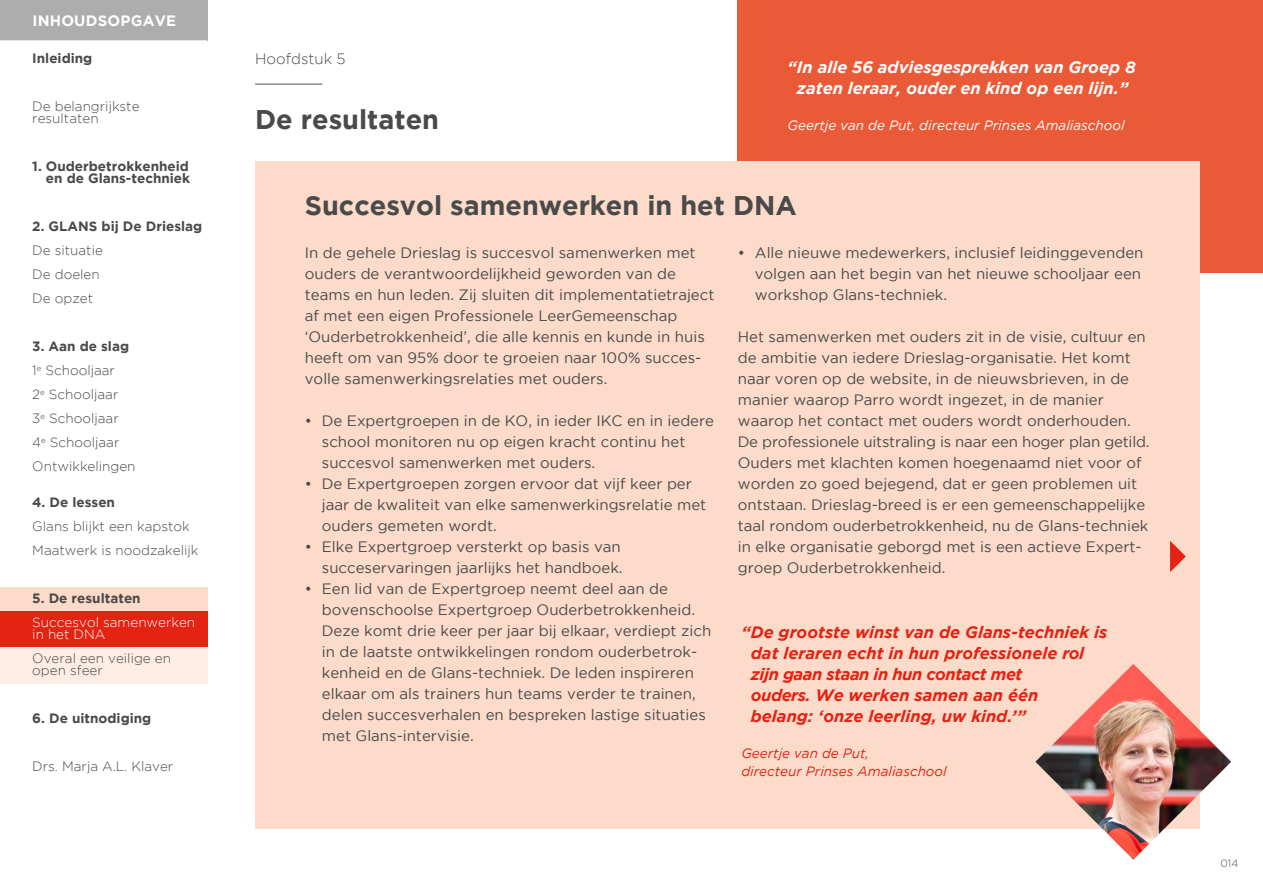
<style>
.page{position:relative;width:1263px;height:893px;background:#fff}
.page>*{position:absolute;margin:0;border:0;box-sizing:border-box;transform-origin:0 0}
.t1{font:700 27px "Gotham";color:#4a4a49}
.t2{font:italic 700 16.5px/21px "Gotham";color:#e42313}
.t3{font:italic 700 16.5px/21px "Gotham";color:#fff;text-align:center}
.t4{font:15px/21px "Gotham";color:#4a4a49}
.t5{font:700 15px "Gotham";letter-spacing:.015em;color:#fff}
.t6{font:300 15px "Gotham";color:#4a4a49}
.t7{font:300 13.5px/24px "Gotham";color:#4a4a49}
.t8{font:700 13.5px/12px "Gotham";color:#4a4a49;text-align:right}
.t9{font:italic 13.5px "Gotham";color:#fff}
.t10{font:italic 13.5px/18px "Gotham";color:#e42313}
.t11{font:300 13.5px/12px "Gotham";color:#fff}
.t12{font:300 10.5px "Gotham";color:#4a4a49}
.s1{font-weight:700}
</style>
<div class="page">
<div style="left:738px;top:0;width:525px;height:272px;background:#eb5a37"></div>
<div style="left:255px;top:162px;width:944px;height:667px;background:#fcdbcb"></div>
<hr style="left:255px;top:84px;width:67px;height:1px;background:#4a4a49">
<svg style="left:1170px;top:541px;width:16px;height:31px"></svg>
<img style="left:1035px;top:664px;width:196px;height:196px">
<div style="left:0;top:0;width:207px;height:40px;background:#adadad"></div>
<svg style="left:0;top:40px;width:207px;height:1px"></svg>
<div style="left:0;top:588px;width:207px;height:24px;background:#fcdbcb"></div>
<div style="left:0;top:612px;width:207px;height:36px;background:#e42313"></div>
<div style="left:0;top:648px;width:207px;height:36px;background:#feede5"></div>
<p class="t5" style="left:32px;top:12px;width:145px">INHOUDSOPGAVE</p>
<p class="t8" style="left:32px;top:52px;width:62px">Inleiding</p>
<p class="t7" style="left:32px;top:100px;width:109px;line-height:12px">De belangrijkste resultaten</p>
<p class="t8" style="left:32px;top:160px;width:159px">1. Ouderbetrokkenheid en de Glans-techniek</p>
<p class="t8" style="left:32px;top:220px;width:171px">2. GLANS bij De Drieslag</p>
<p class="t7" style="left:32px;top:238px;width:72px">De situatie<br>De doelen<br>De opzet</p>
<p class="t7" style="left:32px;top:334px;width:105px"><span class="s1">3. Aan de slag<br></span>1<sup>e</sup> Schooljaar<br>2<sup>e</sup> Schooljaar<br>3<sup>e</sup> Schooljaar<br>4<sup>e</sup> Schooljaar<br>Ontwikkelingen</p>
<p class="t8" style="left:32px;top:496px;width:84px">4. De lessen</p>
<p class="t7" style="left:32px;top:514px;width:168px">Glans blijkt een kapstok<br>Maatwerk is noodzakelijk</p>
<p class="t8" style="left:32px;top:592px;width:110px">5. De resultaten</p>
<p class="t11" style="left:32px;top:616px;width:164px">Succesvol samenwerken in het DNA</p>
<p class="t7" style="left:32px;top:652px;width:140px;line-height:12px">Overal een veilige en open sfeer</p>
<p class="t8" style="left:32px;top:712px;width:121px">6. De uitnodiging</p>
<p class="t7" style="left:32px;top:754px;width:143px">Drs. Marja A.L. Klaver</p>
<p class="t6" style="left:255px;top:51px;width:92px">Hoofdstuk 5</p>
<h1 class="t1" style="left:255px;top:104px;width:185px">De resultaten</h1>
<p class="t3" style="left:787px;top:57px;width:350px">“In alle 56 adviesgesprekken van Groep 8 zaten leraar, ouder en kind op een lijn.”</p>
<p class="t9" style="left:787px;top:118px;width:339px">Geertje van de Put, directeur Prinses Amaliaschool</p>
<h1 class="t1" style="left:305px;top:190px;width:494px">Succesvol samenwerken in het DNA</h1>
<p class="t4" style="left:305px;top:242px;width:411px">In de gehele Drieslag is succesvol samenwerken met ouders de verantwoordelijkheid geworden van de teams en hun leden. Zij sluiten dit implementatietraject af met een eigen Professionele LeerGemeenschap ‘Ouderbetrokkenheid’, die alle kennis en kunde in huis heeft om van 95% door te groeien naar 100% succes&shy;volle samenwerkingsrelaties met ouders.</p>
<p class="t4" style="left:322px;top:410px;width:394px;text-indent:-17px">• De Expertgroepen in de KO, in ieder IKC en in iedere school monitoren nu op eigen kracht continu het succesvol samenwerken met ouders.</p>
<p class="t4" style="left:322px;top:473px;width:386px;text-indent:-17px">• De Expertgroepen zorgen ervoor dat vijf keer per jaar de kwaliteit van elke samenwerkingsrelatie met ouders gemeten wordt.</p>
<p class="t4" style="left:305px;top:536px;width:319px;text-align:right">• Elke Expertgroep versterkt op basis van succeservaringen jaarlijks het handboek.</p>
<p class="t4" style="left:322px;top:578px;width:391px;text-indent:-17px">• Een lid van de Expertgroep neemt deel aan de bovenschoolse Expertgroep Ouderbetrokkenheid.<br>Deze komt drie keer per jaar bij elkaar, verdiept zich in de laatste ontwikkelingen rondom ouderbetrok&shy;kenheid en de Glans-techniek. De leden inspireren elkaar om als trainers hun teams verder te trainen, delen succesverhalen en bespreken lastige situaties met Glans-intervisie.</p>
<p class="t4" style="left:755px;top:242px;width:390px;text-indent:-17px">• Alle nieuwe medewerkers, inclusief leidinggevenden volgen aan het begin van het nieuwe schooljaar een workshop Glans-techniek.</p>
<p class="t4" style="left:738px;top:326px;width:413px">Het samenwerken met ouders zit in de visie, cultuur en de ambitie van iedere Drieslag-organisatie. Het komt naar voren op de website, in de nieuwsbrieven, in de manier waarop Parro wordt ingezet, in de manier waarop het contact met ouders wordt onderhouden.<br>De professionele uitstraling is naar een hoger plan getild.<br>Ouders met klachten komen hoegenaamd niet voor of worden zo goed bejegend, dat er geen problemen uit ontstaan. Drieslag-breed is er een gemeenschappelijke taal rondom ouderbetrokkenheid, nu de Glans-techniek in elke organisatie geborgd met is een actieve Expert&shy;groep Ouderbetrokkenheid.</p>
<p class="t2" style="left:751px;top:621px;width:358px;text-indent:-9px">“De grootste winst van de Glans-techniek is dat leraren echt in hun professionele rol zijn gaan staan in hun contact met<br>ouders. We werken samen aan één<br>belang: ‘onze leerling, uw kind.’”</p>
<p class="t10" style="left:741px;top:744px;width:207px">Geertje van de Put,<br>directeur Prinses Amaliaschool</p>
<p class="t12" style="left:1220px;top:857px;width:19px">014</p>
</div>
